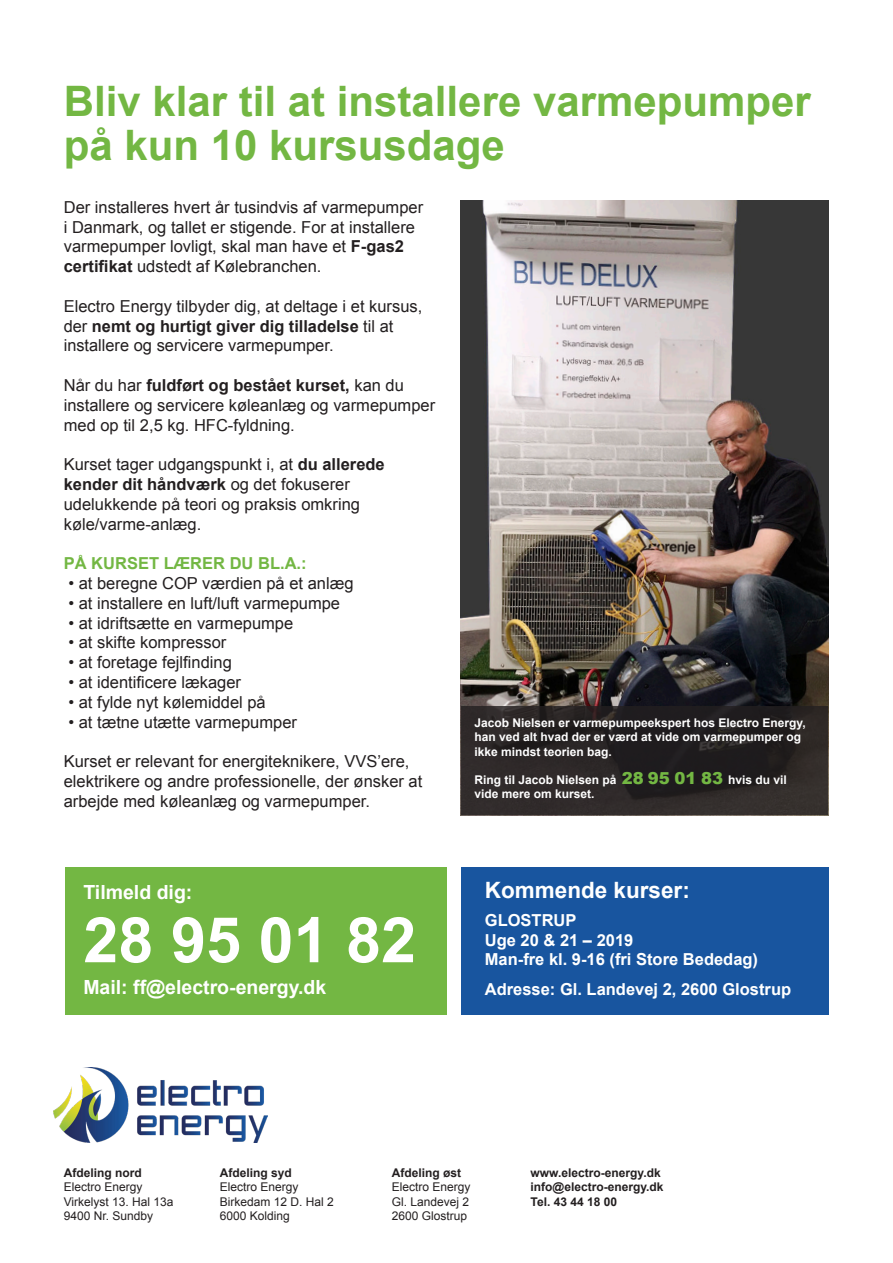
<style>
.page{position:relative;width:893px;height:1263px;background:#fff}
.page>*{position:absolute;margin:0;border:0;box-sizing:border-box;transform-origin:0 0}
.t1{font:700 63px "Arial";color:#fff}
.t2{font:700 42px "Arial";color:#73b743}
.t3{font:700 22.5px "Arial";color:#fff}
.t4{font:700 19.5px "Arial";color:#fff}
.t5{font:16.5px/19.8px "Arial";color:#231f20}
.t6{font:700 16.5px/19.5px "Arial";color:#fff}
.t7{font:700 16.5px "Arial";color:#73b743}
.t8{font:700 12px/14.4px "Arial";color:#fff}
.t9{font:12px "Arial";color:#231f20}
.t10{font:700 12px "Arial";color:#231f20}
.s1{font-weight:700}
.s2{font-weight:900;font-size:16.5px;color:#73b743}
</style>
<div class="page">
<img style="left:461px;top:201px;width:368px;height:614px">
<div style="left:461px;top:867px;width:368px;height:147px;background:#18559f"></div>
<img style="left:54px;top:1067px;width:213px;height:75px">
<svg style="left:461px;top:706px;width:367px;height:108px;background:#292424"></svg>
<div style="left:65px;top:867px;width:381px;height:147px;background:#73b743"></div>
<p class="t2" style="left:64px;top:73px;width:748px">Bliv klar til at installere varmepumper</p>
<p class="t2" style="left:64px;top:118px;width:443px">på kun 10 kursusdage</p>
<p class="t5" style="left:64px;top:197px;width:361px">Der installeres hvert år tusindvis af varmepumper i Danmark, og tallet er stigende. For at installere varmepumper lovligt, skal man have et <span class="s1">F-gas2 certifikat</span> udstedt af Kølebranchen.</p>
<p class="t5" style="left:64px;top:296px;width:360px">Electro Energy tilbyder dig, at deltage i et kursus, der <span class="s1">nemt og hurtigt giver dig tilladelse</span> til at installere og servicere varmepumper.</p>
<p class="t5" style="left:64px;top:375px;width:373px">Når du har <span class="s1">fuldført og bestået kurset,</span> kan du installere og servicere køleanlæg og varmepumper med op til 2,5 kg. HFC-fyldning.</p>
<p class="t5" style="left:64px;top:455px;width:323px">Kurset tager udgangspunkt i, at <span class="s1">du allerede kender dit håndværk</span> og det fokuserer udelukkende på teori og praksis omkring køle/varme-anlæg.</p>
<p class="t7" style="left:64px;top:552px;width:244px">PÅ KURSET LÆRER DU BL.A.:</p>
<p class="t5" style="left:68px;top:573px;width:287px">• at beregne COP værdien på et anlæg</p>
<p class="t5" style="left:68px;top:593px;width:273px">• at installere en luft/luft varmepumpe</p>
<p class="t5" style="left:68px;top:613px;width:226px">• at idriftsætte en varmepumpe</p>
<p class="t5" style="left:68px;top:633px;width:159px">• at skifte kompressor</p>
<p class="t5" style="left:68px;top:653px;width:165px">• at foretage fejlfinding</p>
<p class="t5" style="left:68px;top:672px;width:174px">• at identificere lækager</p>
<p class="t5" style="left:68px;top:692px;width:199px">• at fylde nyt kølemiddel på</p>
<p class="t5" style="left:68px;top:712px;width:230px">• at tætne utætte varmepumper</p>
<p class="t5" style="left:64px;top:752px;width:360px">Kurset er relevant for energiteknikere, VVS’ere, elektrikere og andre professionelle, der ønsker at arbejde med køleanlæg og varmepumper.</p>
<p class="t4" style="left:83px;top:879px;width:111px">Tilmeld dig:</p>
<p class="t1" style="left:83px;top:898px;width:334px">28 95 01 82</p>
<p class="t4" style="left:83px;top:974px;width:244px">Mail: ff@electro-energy.dk</p>
<p class="t8" style="left:474px;top:716px;width:333px">Jacob Nielsen er varmepumpeekspert hos Electro Energy, han ved alt hvad der er værd at vide om varmepumper og ikke mindst teorien bag.</p>
<p class="t8" style="left:474px;top:773px;width:314px">Ring til Jacob Nielsen på <span class="s2">28 95 01 83</span> hvis du vil vide mere om kurset.</p>
<p class="t3" style="left:485px;top:875px;width:207px">Kommende kurser:</p>
<p class="t6" style="left:485px;top:911px;width:150px">GLOSTRUP<br>Uge 20 &amp; 21 – 2019</p>
<p class="t6" style="left:485px;top:950px;width:275px">Man-fre kl. 9-16 (fri Store Bededag)</p>
<p class="t6" style="left:485px;top:980px;width:308px">Adresse: Gl. Landevej 2, 2600 Glostrup</p>
<p class="t10" style="left:64px;top:1164px;width:79px">Afdeling nord</p>
<p class="t9" style="left:64px;top:1179px;width:80px">Electro Energy</p>
<p class="t9" style="left:64px;top:1193px;width:111px">Virkelyst 13. Hal 13a</p>
<p class="t9" style="left:64px;top:1208px;width:91px">9400 Nr. Sundby</p>
<p class="t10" style="left:220px;top:1164px;width:74px">Afdeling syd</p>
<p class="t9" style="left:220px;top:1179px;width:80px">Electro Energy</p>
<p class="t9" style="left:220px;top:1193px;width:116px">Birkedam 12 D. Hal 2</p>
<p class="t9" style="left:220px;top:1208px;width:72px">6000 Kolding</p>
<p class="t10" style="left:392px;top:1164px;width:71px">Afdeling øst</p>
<p class="t9" style="left:392px;top:1179px;width:80px">Electro Energy</p>
<p class="t9" style="left:392px;top:1193px;width:79px">Gl. Landevej 2</p>
<p class="t9" style="left:392px;top:1208px;width:77px">2600 Glostrup</p>
<p class="t10" style="left:531px;top:1164px;width:132px">www.electro-energy.dk</p>
<p class="t10" style="left:531px;top:1179px;width:134px">info@electro-energy.dk</p>
<p class="t10" style="left:531px;top:1193px;width:88px">Tel. 43 44 18 00</p>
</div>
